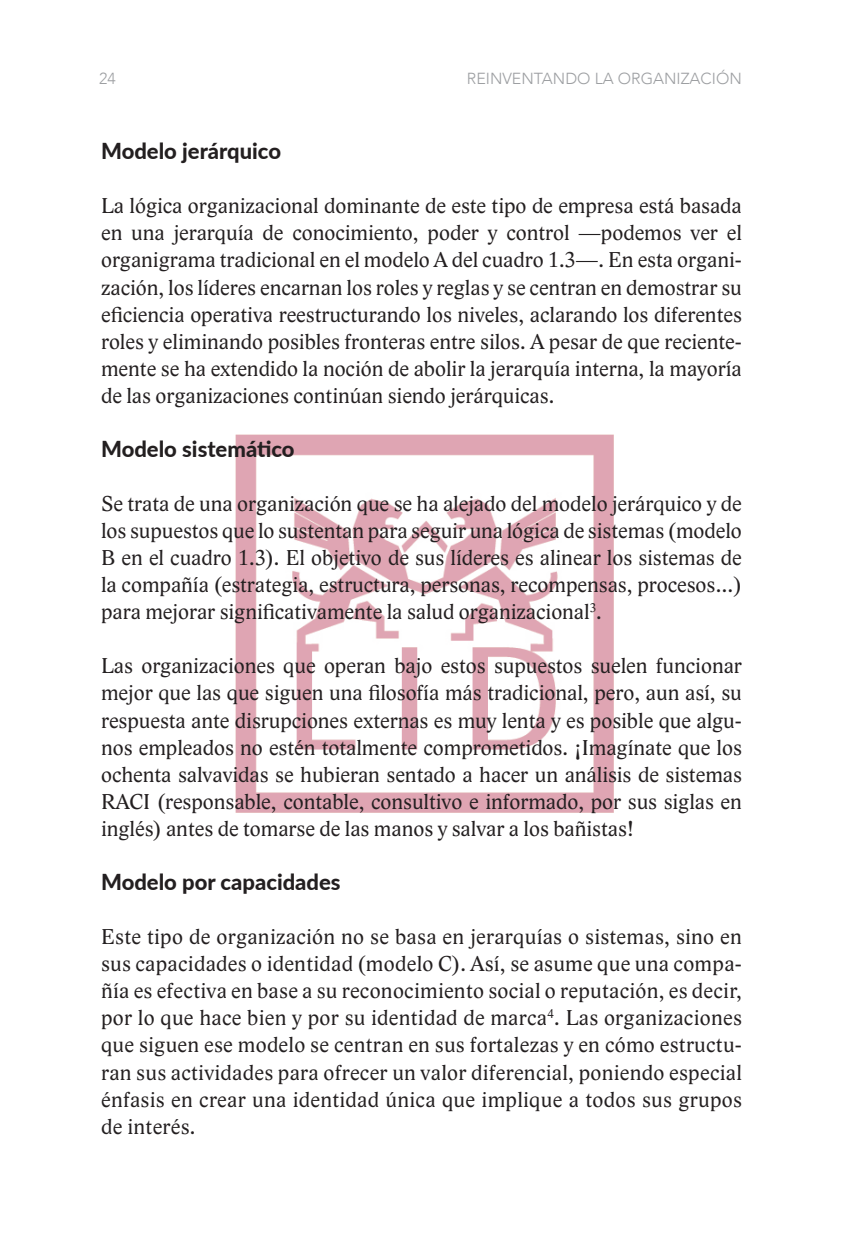
<style>
.page{position:relative;width:848px;height:1249px;background:#fff}
.page>*{position:absolute;margin:0;border:0;box-sizing:border-box;transform-origin:0 0}
.t1{font:22px/27.2px "Lido STF";color:#231f20;text-align:justify}
.t2{font:800 22px "Lato";color:#231f20}
.t3{font:300 16px "Avenir";color:#9d9fa2}
</style>
<div class="page">
<img style="left:235px;top:435px;width:378px;height:377px">
<p class="t3" style="left:99px;top:68px;width:18px">24</p>
<p class="t3" style="left:467px;top:68px;width:276px">REINVENTANDO LA ORGANIZACIÓN</p>
<p class="t2" style="left:101px;top:138px;width:182px">Modelo jerárquico</p>
<p class="t1" style="left:101px;top:192px;width:642px">La lógica organizacional dominante de este tipo de empresa está basada en una jerarquía de conocimiento, poder y control —podemos ver el organigrama tradicional en el modelo A del cuadro 1.3—. En esta organi&shy;zación, los líderes encarnan los roles y reglas y se centran en demostrar su eficiencia operativa reestructurando los niveles, aclarando los diferentes roles y eliminando posibles fronteras entre silos. A pesar de que reciente&shy;mente se ha extendido la noción de abolir la jerarquía interna, la mayoría de las organizaciones continúan siendo jerárquicas.</p>
<p class="t2" style="left:101px;top:435px;width:195px">Modelo sistemático</p>
<p class="t1" style="left:101px;top:490px;width:642px">Se trata de una organización que se ha alejado del modelo jerárquico y de los supuestos que lo sustentan para seguir una lógica de sistemas (modelo B en el cuadro 1.3). El objetivo de sus líderes es alinear los sistemas de la compañía (estrategia, estructura, personas, recompensas, procesos…) para mejorar significativamente la salud organizacional<sup>3</sup>.</p>
<p class="t1" style="left:101px;top:652px;width:642px">Las organizaciones que operan bajo estos supuestos suelen funcionar mejor que las que siguen una filosofía más tradicional, pero, aun así, su respuesta ante disrupciones externas es muy lenta y es posible que algu&shy;nos empleados no estén totalmente comprometidos. ¡Imagínate que los ochenta salvavidas se hubieran sentado a hacer un análisis de sistemas RACI (responsable, contable, consultivo e informado, por sus siglas en inglés) antes de tomarse de las manos y salvar a los bañistas!</p>
<p class="t2" style="left:101px;top:868px;width:241px">Modelo por capacidades</p>
<p class="t1" style="left:101px;top:923px;width:642px">Este tipo de organización no se basa en jerarquías o sistemas, sino en sus capacidades o identidad (modelo C). Así, se asume que una compa&shy;ñía es efectiva en base a su reconocimiento social o reputación, es decir, por lo que hace bien y por su identidad de marca<sup>4</sup>. Las organizaciones que siguen ese modelo se centran en sus fortalezas y en cómo estructu&shy;ran sus actividades para ofrecer un valor diferencial, poniendo especial énfasis en crear una identidad única que implique a todos sus grupos de interés.</p>
</div>
